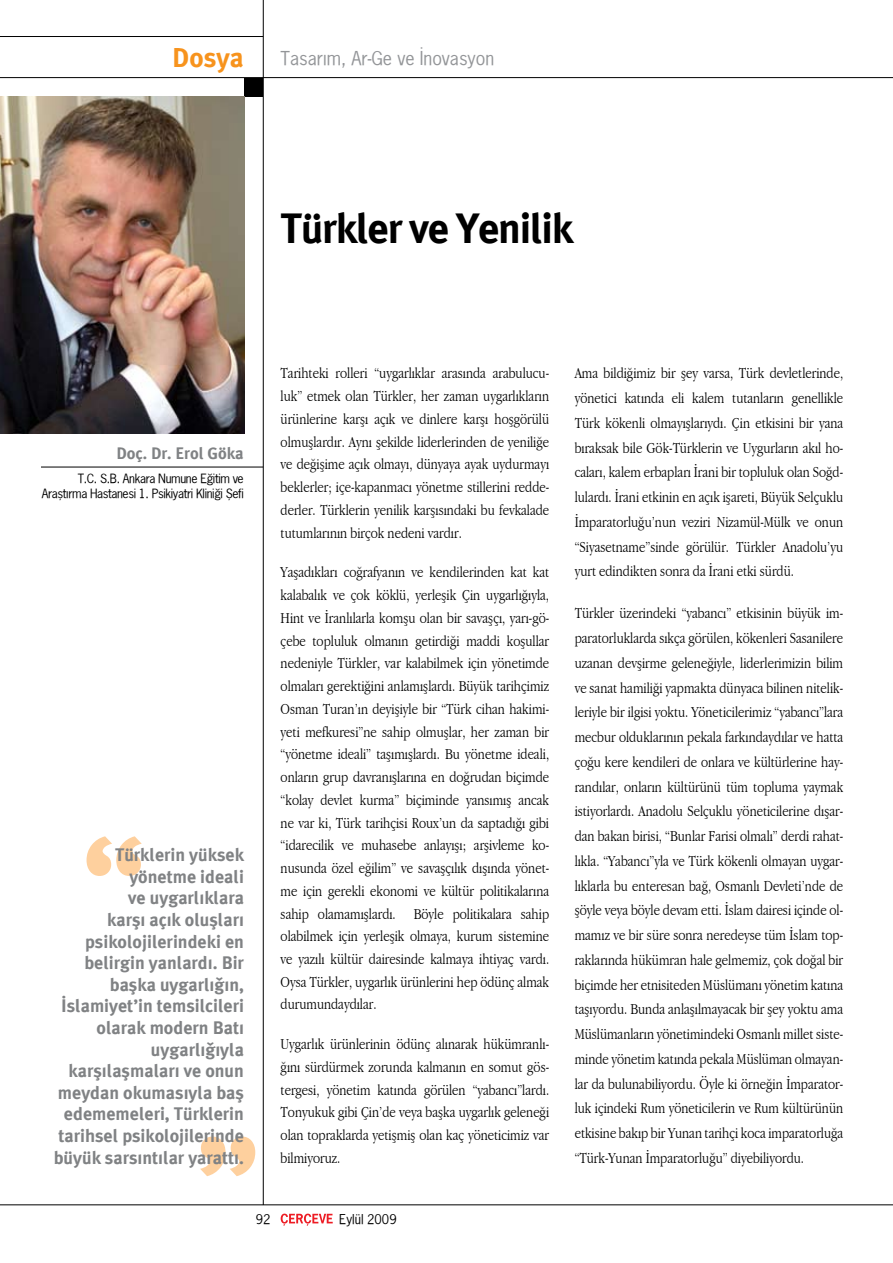
<style>
.page{position:relative;width:893px;height:1263px;background:#fff}
.page>*{position:absolute;margin:0;border:0;box-sizing:border-box;transform-origin:0 0}
.t1{font:700 42px "Sumerbank";letter-spacing:-.03em;color:#000}
.t2{font:700 27px "Sumerbank";color:#f7931d}
.t3{font:700 18px/21.6px "Sumerbank";color:#808284;text-align:right}
.t4{font:18px "News Gothic";color:#939598}
.t5{font:700 16.5px "Sumerbank";color:#808284}
.t6{font:300 condensed 15.75px/22.8px "Garamond";color:#000;text-align:justify}
.t7{font:12.75px "News Gothic";color:#000}
.t8{font:12px/14.4px "News Gothic";letter-spacing:-.03em;color:#000;text-align:right}
</style>
<div class="page">
<hr style="left:263px;top:0;width:1px;height:1205px;background:#000">
<svg style="left:281px;top:1213px;width:52px;height:13px"></svg>
<hr style="left:0;top:1204px;width:893px;height:1px;background:#000">
<div style="left:244px;top:78px;width:19px;height:19px;background:#000"></div>
<hr style="left:41px;top:467px;width:222px;height:1px;background:#000">
<hr style="left:0;top:77px;width:893px;height:1px;background:#000">
<hr style="left:0;top:36px;width:263px;height:1px;background:#000">
<svg style="left:87px;top:836px;width:55px;height:40px"></svg>
<svg style="left:200px;top:1136px;width:55px;height:40px"></svg>
<img style="left:0;top:96px;width:244px;height:338px">
<h2 class="t2" style="left:172px;top:42px;width:73px">Dosya</h2>
<p class="t4" style="left:281px;top:47px;width:215px">Tasarım, Ar-Ge ve İnovasyon</p>
<h1 class="t1" style="left:281px;top:203px;width:294px">Türkler ve Yenilik</h1>
<p class="t5" style="left:116px;top:444px;width:129px">Doç. Dr. Erol Göka</p>
<p class="t8" style="left:42px;top:471px;width:204px">T.C. S.B. Ankara Numune Eğitim ve<br>Araştırma Hastanesi 1. Psikiyatri Kliniği Şefi</p>
<p class="t3" style="left:54px;top:844px;width:192px">Türklerin yüksek yönetme ideali<br>ve uygarlıklara<br>karşı açık oluşları psikolojilerindeki en belirgin yanlardı. Bir başka uygarlığın,<br>İslamiyet’in temsilcileri olarak modern Batı uygarlığıyla karşılaşmaları ve onun meydan okumasıyla baş edememeleri, Türklerin tarihsel psikolojilerinde büyük sarsıntılar yarattı.</p>
<p class="t6" style="left:281px;top:362px;width:270px">Tarihteki rolleri “uygarlıklar arasında arabulucu&shy;luk” etmek olan Türkler, her zaman uygarlıkların ürünlerine karşı açık ve dinlere karşı hoşgörülü olmuşlardır. Aynı şekilde liderlerinden de yeniliğe ve değişime açık olmayı, dünyaya ayak uydurmayı beklerler; içe-kapanmacı yönetme stillerini redde&shy;derler. Türklerin yenilik karşısındaki bu fevkalade tutumlarının birçok nedeni vardır.</p>
<p class="t6" style="left:281px;top:561px;width:270px">Yaşadıkları coğrafyanın ve kendilerinden kat kat kalabalık ve çok köklü, yerleşik Çin uygarlığıyla, Hint ve İranlılarla komşu olan bir savaşçı, yarı-gö&shy;çebe topluluk olmanın getirdiği maddi koşullar nedeniyle Türkler, var kalabilmek için yönetimde olmaları gerektiğini anlamışlardı. Büyük tarihçimiz Osman Turan’ın deyişiyle bir “Türk cihan hakimi&shy;yeti mefkuresi”ne sahip olmuşlar, her zaman bir “yönetme ideali” taşımışlardı. Bu yönetme ideali, onların grup davranışlarına en doğrudan biçimde “kolay devlet kurma” biçiminde yansımış ancak ne var ki, Türk tarihçisi Roux’un da saptadığı gibi “idarecilik ve muhasebe anlayışı; arşivleme ko&shy;nusunda özel eğilim” ve savaşçılık dışında yönet&shy;me için gerekli ekonomi ve kültür politikalarına sahip olamamışlardı. Böyle politikalara sahip olabilmek için yerleşik olmaya, kurum sistemine ve yazılı kültür dairesinde kalmaya ihtiyaç vardı.<br>Oysa Türkler, uygarlık ürünlerini hep ödünç almak durumundaydılar.</p>
<p class="t6" style="left:281px;top:1033px;width:270px">Uygarlık ürünlerinin ödünç alınarak hükümranlı&shy;ğını sürdürmek zorunda kalmanın en somut gös&shy;tergesi, yönetim katında görülen “yabancı”lardı.<br>Tonyukuk gibi Çin’de veya başka uygarlık geleneği olan topraklarda yetişmiş olan kaç yöneticimiz var bilmiyoruz.</p>
<p class="t7" style="left:256px;top:1211px;width:16px">92</p>
<p class="t7" style="left:339px;top:1211px;width:59px">Eylül 2009</p>
<p class="t6" style="left:575px;top:361px;width:270px;line-height:24.8px">Ama bildiğimiz bir şey varsa, Türk devletlerinde, yönetici katında eli kalem tutanların genellikle Türk kökenli olmayışlarıydı. Çin etkisini bir yana bıraksak bile Gök-Türklerin ve Uygurların akıl ho&shy;caları, kalem erbapları İrani bir topluluk olan Soğd&shy;lulardı. İrani etkinin en açık işareti, Büyük Selçuklu İmparatorluğu’nun veziri Nizamül-Mülk ve onun “Siyasetname”sinde görülür. Türkler Anadolu’yu yurt edindikten sonra da İrani etki sürdü.</p>
<p class="t6" style="left:575px;top:601px;width:270px;line-height:24.8px">Türkler üzerindeki “yabancı” etkisinin büyük im&shy;paratorluklarda sıkça görülen, kökenleri Sasanilere uzanan devşirme geleneğiyle, liderlerimizin bilim ve sanat hamiliği yapmakta dünyaca bilinen nitelik&shy;leriyle bir ilgisi yoktu. Yöneticilerimiz “yabancı”lara mecbur olduklarının pekala farkındaydılar ve hatta çoğu kere kendileri de onlara ve kültürlerine hay&shy;randılar, onların kültürünü tüm topluma yaymak istiyorlardı. Anadolu Selçuklu yöneticilerine dışar&shy;dan bakan birisi, “Bunlar Farisi olmalı” derdi rahat&shy;lıkla. “Yabancı”yla ve Türk kökenli olmayan uygar&shy;lıklarla bu enteresan bağ, Osmanlı Devleti’nde de şöyle veya böyle devam etti. İslam dairesi içinde ol&shy;mamız ve bir süre sonra neredeyse tüm İslam top&shy;raklarında hükümran hale gelmemiz, çok doğal bir biçimde her etnisiteden Müslümanı yönetim katına taşıyordu. Bunda anlaşılmayacak bir şey yoktu ama Müslümanların yönetimindeki Osmanlı millet siste&shy;minde yönetim katında pekala Müslüman olmayan&shy;lar da bulunabiliyordu. Öyle ki örneğin İmparator&shy;luk içindeki Rum yöneticilerin ve Rum kültürünün etkisine bakıp bir Yunan tarihçi koca imparatorluğa “Türk-Yunan İmparatorluğu” diyebiliyordu.</p>
</div>
